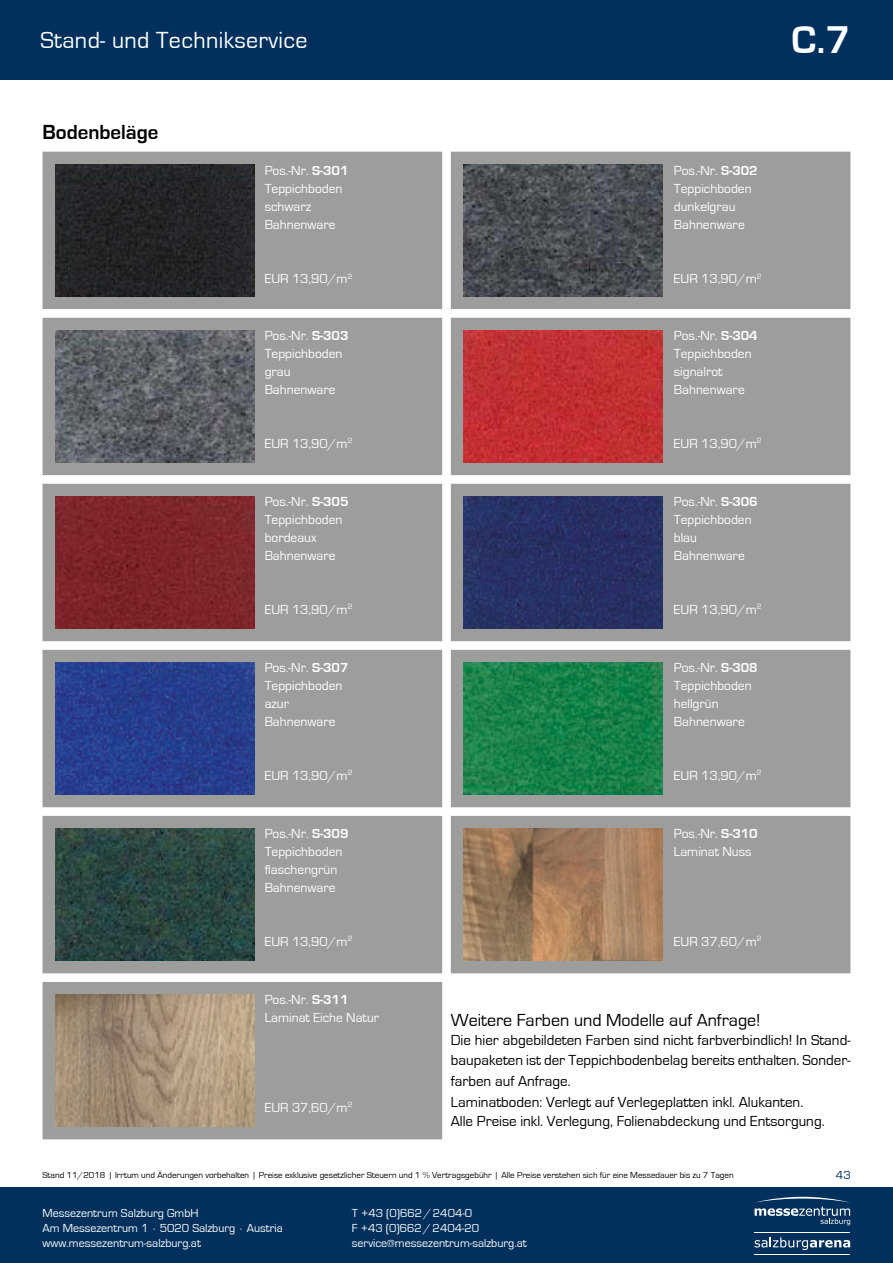
<style>
.page{position:relative;width:893px;height:1263px;background:#fff}
.page>*{position:absolute;margin:0;border:0;box-sizing:border-box;transform-origin:0 0}
.t1{font:700 39.9px "Eurostile";color:#fff}
.t2{font:24px "Eurostile";letter-spacing:.015em;color:#fff}
.t3{font:700 21px "Eurostile";color:#000}
.t4{font:18px "Eurostile";color:#000}
.t5{font:15px/19.5px "Eurostile";color:#000}
.t6{font:13.5px/18px "Eurostile";color:#fff}
.t7{font:12px/15px "Eurostile";color:#fff}
.t8{font:12px "Eurostile";color:#00305b}
.t9{font:9px "Eurostile";color:#000}
.s1{font-weight:700}
</style>
<div class="page">
<div style="left:0;top:0;width:893px;height:79px;background:#00305b"></div>
<div style="left:0;top:1187px;width:893px;height:76px;background:#00305b"></div>
<hr style="left:755px;top:1232px;width:95px;height:1px;background:#fff">
<hr style="left:755px;top:1254px;width:95px;height:1px;background:#fff">
<svg style="left:755px;top:1237px;width:95px;height:13px"></svg>
<svg style="left:754px;top:1197px;width:96px;height:28px"></svg>
<div style="left:451px;top:816px;width:399px;height:157px;background:#9d9d9c"></div>
<div style="left:43px;top:816px;width:399px;height:157px;background:#9d9d9c"></div>
<img style="left:55px;top:829px;width:199px;height:131px">
<img style="left:464px;top:829px;width:198px;height:131px">
<div style="left:43px;top:152px;width:399px;height:157px;background:#9d9d9c"></div>
<div style="left:43px;top:318px;width:399px;height:157px;background:#9d9d9c"></div>
<div style="left:43px;top:484px;width:399px;height:157px;background:#9d9d9c"></div>
<div style="left:43px;top:650px;width:399px;height:157px;background:#9d9d9c"></div>
<div style="left:43px;top:982px;width:399px;height:157px;background:#9d9d9c"></div>
<div style="left:451px;top:152px;width:399px;height:157px;background:#9d9d9c"></div>
<div style="left:451px;top:318px;width:399px;height:157px;background:#9d9d9c"></div>
<div style="left:451px;top:484px;width:399px;height:157px;background:#9d9d9c"></div>
<div style="left:451px;top:650px;width:399px;height:157px;background:#9d9d9c"></div>
<img style="left:55px;top:165px;width:199px;height:131px">
<img style="left:464px;top:165px;width:198px;height:131px">
<img style="left:55px;top:331px;width:199px;height:131px">
<img style="left:464px;top:331px;width:198px;height:131px">
<img style="left:55px;top:497px;width:199px;height:131px">
<img style="left:464px;top:497px;width:198px;height:131px">
<img style="left:55px;top:663px;width:199px;height:131px">
<img style="left:464px;top:663px;width:198px;height:131px">
<img style="left:55px;top:995px;width:199px;height:131px">
<div style="left:265px;top:166px;width:174px;height:129px;background:#9d9d9c"></div>
<div style="left:265px;top:331px;width:174px;height:128px;background:#9d9d9c"></div>
<div style="left:265px;top:497px;width:174px;height:128px;background:#9d9d9c"></div>
<div style="left:265px;top:829px;width:174px;height:128px;background:#9d9d9c"></div>
<div style="left:265px;top:663px;width:174px;height:128px;background:#9d9d9c"></div>
<h2 class="t2" style="left:40px;top:27px;width:268px">Stand- und Technikservice</h2>
<h1 class="t1" style="left:792px;top:18px;width:61px">C.7</h1>
<h3 class="t3" style="left:43px;top:121px;width:118px">Bodenbeläge</h3>
<p class="t6" style="left:265px;top:162px;width:85px">Pos.-Nr. <span class="s1">S-301<br></span>Teppichboden schwarz<br>Bahnenware</p>
<p class="t6" style="left:674px;top:162px;width:85px">Pos.-Nr. <span class="s1">S-302<br></span>Teppichboden dunkelgrau<br>Bahnenware</p>
<p class="t6" style="left:265px;top:270px;width:89px">EUR 13,90/m<sup>2</sup></p>
<p class="t6" style="left:674px;top:270px;width:89px">EUR 13,90/m<sup>2</sup></p>
<p class="t6" style="left:265px;top:326px;width:85px">Pos.-Nr. <span class="s1">S-303<br></span>Teppichboden grau<br>Bahnenware</p>
<p class="t6" style="left:674px;top:326px;width:85px">Pos.-Nr. <span class="s1">S-304<br></span>Teppichboden signalrot<br>Bahnenware</p>
<p class="t6" style="left:265px;top:434px;width:89px">EUR 13,90/m<sup>2</sup></p>
<p class="t6" style="left:674px;top:434px;width:89px">EUR 13,90/m<sup>2</sup></p>
<p class="t6" style="left:265px;top:493px;width:85px">Pos.-Nr. <span class="s1">S-305<br></span>Teppichboden bordeaux<br>Bahnenware</p>
<p class="t6" style="left:674px;top:493px;width:85px">Pos.-Nr. <span class="s1">S-306<br></span>Teppichboden blau<br>Bahnenware</p>
<p class="t6" style="left:265px;top:601px;width:89px">EUR 13,90/m<sup>2</sup></p>
<p class="t6" style="left:674px;top:601px;width:89px">EUR 13,90/m<sup>2</sup></p>
<p class="t6" style="left:265px;top:659px;width:85px">Pos.-Nr. <span class="s1">S-307<br></span>Teppichboden azur<br>Bahnenware</p>
<p class="t6" style="left:674px;top:659px;width:85px">Pos.-Nr. <span class="s1">S-308<br></span>Teppichboden hellgrün<br>Bahnenware</p>
<p class="t6" style="left:265px;top:767px;width:89px">EUR 13,90/m<sup>2</sup></p>
<p class="t6" style="left:674px;top:767px;width:89px">EUR 13,90/m<sup>2</sup></p>
<p class="t6" style="left:265px;top:825px;width:85px">Pos.-Nr. <span class="s1">S-309<br></span>Teppichboden flaschengrün<br>Bahnenware</p>
<p class="t6" style="left:674px;top:825px;width:85px">Pos.-Nr. <span class="s1">S-310<br></span>Laminat Nuss</p>
<p class="t6" style="left:265px;top:933px;width:89px">EUR 13,90/m<sup>2</sup></p>
<p class="t6" style="left:674px;top:933px;width:89px">EUR 37,60/m<sup>2</sup></p>
<p class="t6" style="left:265px;top:991px;width:116px">Pos.-Nr. <span class="s1">S-311<br></span>Laminat Eiche Natur</p>
<p class="t6" style="left:265px;top:1099px;width:89px">EUR 37,60/m<sup>2</sup></p>
<h3 class="t4" style="left:451px;top:1010px;width:311px">Weitere Farben und Modelle auf Anfrage!</h3>
<p class="t5" style="left:451px;top:1031px;width:401px">Die hier abgebildeten Farben sind nicht farbverbindlich! In Stand&shy;baupaketen ist der Teppichbodenbelag bereits enthalten. Sonder-</p>
<p class="t5" style="left:451px;top:1071px;width:354px;line-height:21px">farben auf Anfrage.<br>Laminatboden: Verlegt auf Verlegeplatten inkl. Alukanten.</p>
<p class="t5" style="left:451px;top:1112px;width:375px">Alle Preise inkl. Verlegung, Folienabdeckung und Entsorgung.</p>
<p class="t9" style="left:43px;top:1170px;width:693px">Stand 11/2018 | Irrtum und Änderungen vorbehalten | Preise exklusive gesetzlicher Steuern und 1 % Vertragsgebühr | Alle Preise verstehen sich für eine Messedauer bis zu 7 Tagen</p>
<p class="t7" style="left:42px;top:1206px;width:242px">Messezentrum Salzburg GmbH<br>Am Messezentrum 1 ∙ 5020 Salzburg ∙ Austria www.messezentrum-salzburg.at</p>
<p class="t7" style="left:352px;top:1206px;width:176px">T +43 (0)662/2404-0<br>F +43 (0)662/2404-20 service@messezentrum-salzburg.at</p>
<p class="t8" style="left:836px;top:1168px;width:16px">43</p>
</div>
